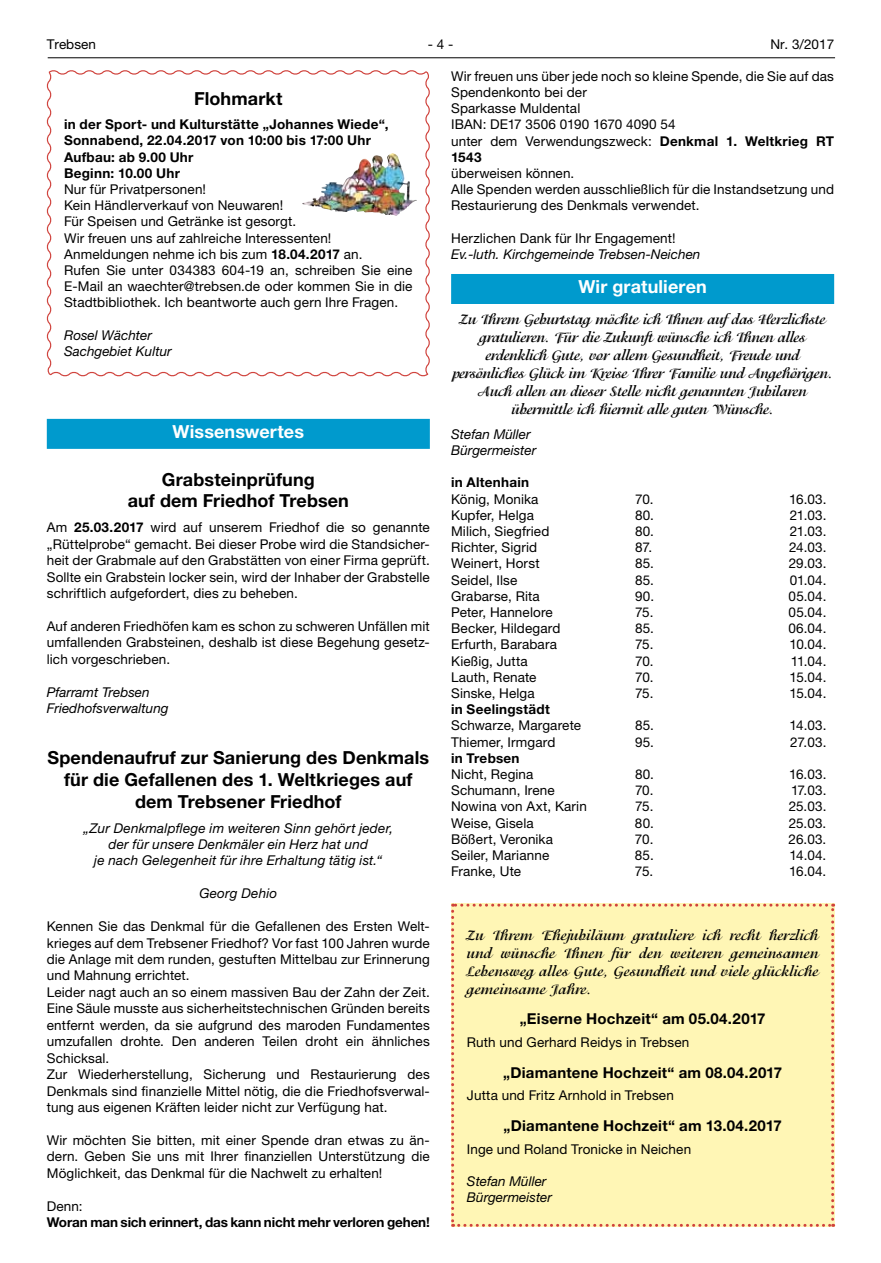
<style>
.page{position:relative;width:881px;height:1263px;background:#fff}
.page>*{position:absolute;margin:0;border:0;box-sizing:border-box;transform-origin:0 0}
.t1{font:700 18px/21.8px "Helvetica Neue LT";letter-spacing:.005em;color:#000;text-align:center}
.t2{font:700 18px "Helvetica Neue LT";letter-spacing:.005em;color:#fff}
.t3{font:700 15px/18px "Isadora";letter-spacing:-.005em;color:#000;text-align:center}
.t4{font:700 15px "Helvetica Neue LT";letter-spacing:.015em;color:#000}
.t5{font:13.5px/16.5px "Helvetica Neue LT";letter-spacing:.01em;color:#000}
.t6{font:italic 13.5px/16.2px "Helvetica Neue LT";color:#000}
.t7{font:700 13.5px/16.2px "Helvetica Neue LT";letter-spacing:.02em;color:#000}
.t8{font:700 13.5px "Helvetica Neue LT";letter-spacing:-.01em;color:#000}
.s1{font-weight:700}
</style>
<div class="page">
<hr style="left:48px;top:57px;width:786px;height:1px;background:#000">
<div style="left:451px;top:274px;width:382px;height:30px;background:#009acd"></div>
<svg style="left:46px;top:70px;width:384px;height:307px"></svg>
<div style="left:47px;top:419px;width:382px;height:30px;background:#009acd"></div>
<img style="left:317px;top:155px;width:72px;height:45px">
<div style="left:451px;top:904px;width:382px;height:323px;background:#fff6b5"></div>
<p class="t5" style="left:47px;top:36px;width:51px">Trebsen</p>
<p class="t5" style="left:427px;top:35px;width:27px">- 4 -</p>
<p class="t5" style="left:770px;top:36px;width:65px">Nr. 3/2017</p>
<p class="t5" style="left:451px;top:68px;width:384px">Wir freuen uns über jede noch so kleine Spende, die Sie auf das<br>Spendenkonto bei der<br>Sparkasse Muldental<br>IBAN: DE17 3506 0190 1670 4090 54<br>unter dem Verwendungszweck: <span class="s1">Denkmal 1. Weltkrieg RT<br>1543</span></p>
<p class="t5" style="left:451px;top:165px;width:384px">überweisen können.<br>Alle Spenden werden ausschließlich für die Instandsetzung und<br>Restaurierung des Denkmals verwendet.</p>
<p class="t5" style="left:451px;top:230px;width:226px">Herzlichen Dank für Ihr Engagement!</p>
<p class="t6" style="left:451px;top:246px;width:251px">Ev.-luth. Kirchgemeinde Trebsen-Neichen</p>
<h1 class="t2" style="left:578px;top:276px;width:130px">Wir gratulieren</h1>
<p class="t3" style="left:452px;top:310px;width:382px">Zu Ihrem Geburtstag möchte ich Ihnen auf das Herzlichste gratulieren. Für die Zukunft wünsche ich Ihnen alles erdenklich Gute, vor allem Gesundheit, Freude und persönliches Glück im Kreise Ihrer Familie und Angehörigen.<br>Auch allen an dieser Stelle nicht genannten Jubilaren übermittle ich hiermit alle guten Wünsche.</p>
<p class="t6" style="left:451px;top:426px;width:87px">Stefan Müller<br>Bürgermeister</p>
<p class="t7" style="left:451px;top:474px;width:80px">in Altenhain</p>
<p class="t5" style="left:451px;top:490px;width:89px">König, Monika</p>
<p class="t5" style="left:634px;top:490px;width:20px">70.</p>
<p class="t5" style="left:788px;top:490px;width:39px">16.03.</p>
<p class="t5" style="left:451px;top:507px;width:84px">Kupfer, Helga</p>
<p class="t5" style="left:634px;top:507px;width:20px">80.</p>
<p class="t5" style="left:789px;top:507px;width:38px">21.03.</p>
<p class="t5" style="left:451px;top:523px;width:100px">Milich, Siegfried</p>
<p class="t5" style="left:634px;top:523px;width:20px">80.</p>
<p class="t5" style="left:789px;top:523px;width:38px">21.03.</p>
<p class="t5" style="left:451px;top:539px;width:88px">Richter, Sigrid</p>
<p class="t5" style="left:634px;top:539px;width:19px">87.</p>
<p class="t5" style="left:788px;top:539px;width:39px">24.03.</p>
<p class="t5" style="left:451px;top:555px;width:90px">Weinert, Horst</p>
<p class="t5" style="left:634px;top:555px;width:20px">85.</p>
<p class="t5" style="left:788px;top:555px;width:39px">29.03.</p>
<p class="t5" style="left:451px;top:571px;width:68px">Seidel, Ilse</p>
<p class="t5" style="left:634px;top:571px;width:20px">85.</p>
<p class="t5" style="left:789px;top:571px;width:38px">01.04.</p>
<p class="t5" style="left:451px;top:588px;width:90px">Grabarse, Rita</p>
<p class="t5" style="left:634px;top:588px;width:21px">90.</p>
<p class="t5" style="left:788px;top:588px;width:39px">05.04.</p>
<p class="t5" style="left:451px;top:604px;width:103px">Peter, Hannelore</p>
<p class="t5" style="left:634px;top:604px;width:20px">75.</p>
<p class="t5" style="left:788px;top:604px;width:39px">05.04.</p>
<p class="t5" style="left:451px;top:620px;width:111px">Becker, Hildegard</p>
<p class="t5" style="left:634px;top:620px;width:20px">85.</p>
<p class="t5" style="left:788px;top:620px;width:40px">06.04.</p>
<p class="t5" style="left:451px;top:636px;width:107px">Erfurth, Barabara</p>
<p class="t5" style="left:634px;top:636px;width:20px">75.</p>
<p class="t5" style="left:789px;top:636px;width:39px">10.04.</p>
<p class="t5" style="left:451px;top:652px;width:78px">Kießig, Jutta</p>
<p class="t5" style="left:634px;top:652px;width:20px">70.</p>
<p class="t5" style="left:790px;top:652px;width:37px">11.04.</p>
<p class="t5" style="left:451px;top:669px;width:87px">Lauth, Renate</p>
<p class="t5" style="left:634px;top:669px;width:20px">70.</p>
<p class="t5" style="left:789px;top:669px;width:38px">15.04.</p>
<p class="t5" style="left:451px;top:685px;width:85px">Sinske, Helga</p>
<p class="t5" style="left:634px;top:685px;width:20px">75.</p>
<p class="t5" style="left:789px;top:685px;width:38px">15.04.</p>
<p class="t7" style="left:451px;top:701px;width:100px">in Seelingstädt</p>
<p class="t5" style="left:451px;top:717px;width:131px">Schwarze, Margarete</p>
<p class="t5" style="left:634px;top:717px;width:20px">85.</p>
<p class="t5" style="left:789px;top:717px;width:38px">14.03.</p>
<p class="t5" style="left:451px;top:733px;width:106px">Thiemer, Irmgard</p>
<p class="t5" style="left:634px;top:733px;width:20px">95.</p>
<p class="t5" style="left:790px;top:733px;width:38px">27.03.</p>
<p class="t7" style="left:451px;top:750px;width:70px">in Trebsen</p>
<p class="t5" style="left:451px;top:766px;width:84px">Nicht, Regina</p>
<p class="t5" style="left:634px;top:766px;width:20px">80.</p>
<p class="t5" style="left:788px;top:766px;width:39px">16.03.</p>
<p class="t5" style="left:451px;top:782px;width:105px">Schumann, Irene</p>
<p class="t5" style="left:634px;top:782px;width:20px">70.</p>
<p class="t5" style="left:790px;top:782px;width:37px">17.03.</p>
<p class="t5" style="left:451px;top:798px;width:137px">Nowina von Axt, Karin</p>
<p class="t5" style="left:634px;top:798px;width:20px">75.</p>
<p class="t5" style="left:788px;top:798px;width:39px">25.03.</p>
<p class="t5" style="left:451px;top:814px;width:84px">Weise, Gisela</p>
<p class="t5" style="left:634px;top:814px;width:20px">80.</p>
<p class="t5" style="left:788px;top:814px;width:39px">25.03.</p>
<p class="t5" style="left:451px;top:831px;width:103px">Bößert, Veronika</p>
<p class="t5" style="left:634px;top:831px;width:20px">70.</p>
<p class="t5" style="left:788px;top:831px;width:39px">26.03.</p>
<p class="t5" style="left:451px;top:847px;width:100px">Seiler, Marianne</p>
<p class="t5" style="left:634px;top:847px;width:20px">85.</p>
<p class="t5" style="left:789px;top:847px;width:38px">14.04.</p>
<p class="t5" style="left:451px;top:863px;width:72px">Franke, Ute</p>
<p class="t5" style="left:634px;top:863px;width:20px">75.</p>
<p class="t5" style="left:788px;top:863px;width:39px">16.04.</p>
<h1 class="t1" style="left:194px;top:87px;width:90px">Flohmarkt</h1>
<p class="t7" style="left:64px;top:116px;width:326px">in der Sport- und Kulturstätte „Johannes Wiede“, Sonnabend, 22.04.2017 von 10:00 bis 17:00 Uhr Aufbau: ab 9.00 Uhr<br>Beginn: 10.00 Uhr</p>
<p class="t5" style="left:64px;top:181px;width:350px">Nur für Privatpersonen!<br>Kein Händlerverkauf von Neuwaren!<br>Für Speisen und Getränke ist gesorgt.<br>Wir freuen uns auf zahlreiche Interessenten!<br>Anmeldungen nehme ich bis zum <span class="s1">18.04.2017</span> an.<br>Rufen Sie unter 034383 604-19 an, schreiben Sie eine E-Mail an waechter@trebsen.de oder kommen Sie in die Stadtbibliothek. Ich beantworte auch gern Ihre Fragen.</p>
<p class="t6" style="left:64px;top:327px;width:109px">Rosel Wächter<br>Sachgebiet Kultur</p>
<h1 class="t2" style="left:172px;top:421px;width:133px">Wissenswertes</h1>
<h1 class="t1" style="left:128px;top:468px;width:223px">Grabsteinprüfung<br>auf dem Friedhof Trebsen</h1>
<p class="t5" style="left:47px;top:519px;width:384px;text-align:justify">Am <span class="s1">25.03.2017</span> wird auf unserem Friedhof die so genannte „Rüttelprobe“ gemacht. Bei dieser Probe wird die Standsicher&shy;heit der Grabmale auf den Grabstätten von einer Firma geprüft.<br>Sollte ein Grabstein locker sein, wird der Inhaber der Grabstelle schriftlich aufgefordert, dies zu beheben.</p>
<p class="t5" style="left:47px;top:618px;width:384px;text-align:justify">Auf anderen Friedhöfen kam es schon zu schweren Unfällen mit umfallenden Grabsteinen, deshalb ist diese Begehung gesetz&shy;lich vorgeschrieben.</p>
<p class="t6" style="left:47px;top:683px;width:123px">Pfarramt Trebsen<br>Friedhofsverwaltung</p>
<h1 class="t1" style="left:47px;top:746px;width:383px">Spendenaufruf zur Sanierung des Denkmals für die Gefallenen des 1. Weltkrieges auf dem Trebsener Friedhof</h1>
<p class="t6" style="left:83px;top:819px;width:311px;text-align:center">„Zur Denkmalpflege im weiteren Sinn gehört jeder, der für unsere Denkmäler ein Herz hat und<br>je nach Gelegenheit für ihre Erhaltung tätig ist.“</p>
<p class="t6" style="left:199px;top:885px;width:79px">Georg Dehio</p>
<p class="t5" style="left:47px;top:918px;width:384px">Kennen Sie das Denkmal für die Gefallenen des Ersten Welt&shy;krieges auf dem Trebsener Friedhof? Vor fast 100 Jahren wurde die Anlage mit dem runden, gestuften Mittelbau zur Erinnerung und Mahnung errichtet.<br>Leider nagt auch an so einem massiven Bau der Zahn der Zeit.<br>Eine Säule musste aus sicherheitstechnischen Gründen bereits entfernt werden, da sie aufgrund des maroden Fundamentes umzufallen drohte. Den anderen Teilen droht ein ähnliches Schicksal.<br>Zur Wiederherstellung, Sicherung und Restaurierung des Denkmals sind finanzielle Mittel nötig, die die Friedhofsverwal&shy;tung aus eigenen Kräften leider nicht zur Verfügung hat.</p>
<p class="t5" style="left:47px;top:1131px;width:384px;text-align:justify">Wir möchten Sie bitten, mit einer Spende dran etwas zu än&shy;dern. Geben Sie uns mit Ihrer finanziellen Unterstützung die Möglichkeit, das Denkmal für die Nachwelt zu erhalten!</p>
<p class="t5" style="left:47px;top:1197px;width:37px">Denn:</p>
<p class="t8" style="left:47px;top:1214px;width:384px">Woran man sich erinnert, das kann nicht mehr verloren gehen!</p>
<p class="t3" style="left:466px;top:926px;width:353px;text-align:justify">Zu Ihrem Ehejubiläum gratuliere ich recht herzlich und wünsche Ihnen für den weiteren gemeinsamen Lebensweg alles Gute, Gesundheit und viele glückliche gemeinsame Jahre.</p>
<p class="t4" style="left:519px;top:1010px;width:247px">„Eiserne Hochzeit“ am 05.04.2017</p>
<p class="t5" style="left:466px;top:1034px;width:224px">Ruth und Gerhard Reidys in Trebsen</p>
<p class="t4" style="left:503px;top:1063px;width:280px">„Diamantene Hochzeit“ am 08.04.2017</p>
<p class="t5" style="left:466px;top:1087px;width:208px">Jutta und Fritz Arnhold in Trebsen</p>
<p class="t4" style="left:503px;top:1116px;width:279px">„Diamantene Hochzeit“ am 13.04.2017</p>
<p class="t5" style="left:466px;top:1140px;width:226px">Inge und Roland Tronicke in Neichen</p>
<p class="t6" style="left:466px;top:1173px;width:87px">Stefan Müller<br>Bürgermeister</p>
</div>
